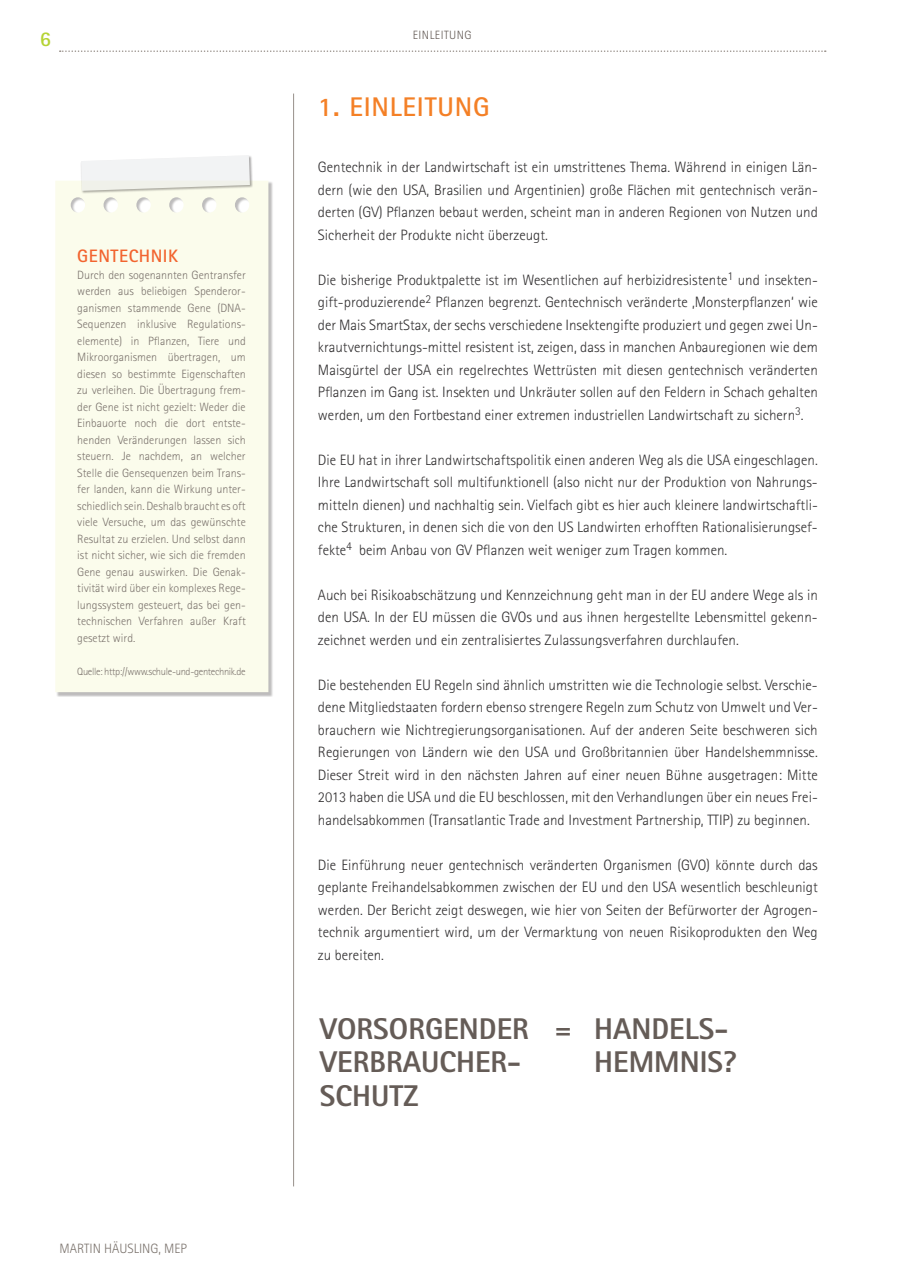
<style>
.page{position:relative;width:910px;height:1280px;background:#fff}
.page>*{position:absolute;margin:0;border:0;box-sizing:border-box;transform-origin:0 0}
.t1{font:800 30px/33.8px "Rotis Sans Serif";color:#655c57}
.t2{font:800 28.5px "Rotis Sans Serif";color:#655c57}
.t3{font:700 27px "Rotis Sans Serif";letter-spacing:.03em;color:#f48026}
.t4{font:700 21px "Rotis Sans Serif";color:#b5d334}
.t5{font:700 18px "Rotis Sans Serif";color:#f2642f}
.t6{font:300 15px/22.5px "Rotis Sans Serif";color:#312f30;text-align:justify}
.t7{font:300 13.5px "Rotis Sans Serif";color:#7b736d}
.t8{font:300 12px/16.5px "Rotis Sans Serif";color:#7b736d;text-align:justify}
.t9{font:300 12px "Rotis Sans Serif";letter-spacing:.04em;color:#655c57}
.t10{font:300 10.5px "Rotis Sans Serif";letter-spacing:-.03em;color:#7b736d}
</style>
<div class="page">
<hr style="left:293px;top:94px;width:1px;height:1092px;background:#98908a">
<svg style="left:60px;top:50px;width:766px;height:2px"></svg>
<div style="left:56px;top:182px;width:217px;height:515px;background:#231f20;opacity:.3"></div>
<div style="left:55px;top:181px;width:213px;height:511px;background:#fbfcec"></div>
<div style="left:80px;top:155px;width:173px;height:39px;background:#231f20;opacity:.75"></div>
<svg style="left:81px;top:155px;width:169px;height:36px"></svg>
<h3 class="t4" style="left:40px;top:26px;width:13px">6</h3>
<p class="t5" style="left:77px;top:245px;width:11px">GENTE</p>
<p class="t5" style="left:129px;top:245px;width:21px">CHNIK</p>
<p class="t8" style="left:77px;top:267px;width:170px">Durch den sogenannten Gentransfer werden aus beliebigen Spenderor&shy;ganismen stammende Gene (DNA-Sequenzen inklusive Regulations&shy;elemente) in Pflanzen, Tiere und Mikroorganismen übertragen, um diesen so bestimmte Eigenschaften zu verleihen. Die Übertragung frem&shy;der Gene ist nicht gezielt: Weder die Einbauorte noch die dort entste&shy;henden Veränderungen lassen sich steuern. Je nachdem, an welcher Stelle die Gensequenzen beim Trans&shy;fer landen, kann die Wirkung unter&shy;schiedlich sein. Deshalb braucht es oft viele Versuche, um das gewünschte Resultat zu erzielen. Und selbst dann ist nicht sicher, wie sich die fremden Gene genau auswirken. Die Genak&shy;tivität wird über ein komplexes Rege&shy;lungssystem gesteuert, das bei gen&shy;technischen Verfahren außer Kraft gesetzt wird.</p>
<p class="t10" style="left:77px;top:665px;width:170px">Quelle: http://www.schule-und-gentechnik.de</p>
<p class="t7" style="left:60px;top:1241px;width:129px">MARTIN HÄUSLING, MEP</p>
<p class="t9" style="left:413px;top:28px;width:60px">EINLEITUNG</p>
<h3 class="t3" style="left:318px;top:90px;width:173px">1. EINLEITUNG</h3>
<p class="t6" style="left:318px;top:156px;width:501px">Gentechnik in der Landwirtschaft ist ein umstrittenes Thema. Während in einigen Län&shy;dern (wie den USA, Brasilien und Argentinien) große Flächen mit gentechnisch verän&shy;derten (GV) Pflanzen bebaut werden, scheint man in anderen Regionen von Nutzen und Sicherheit der Produkte nicht überzeugt.</p>
<p class="t6" style="left:318px;top:268px;width:501px">Die bisherige Produktpalette ist im Wesentlichen auf herbizidresistente<sup>1</sup> und insekten&shy;gift-produzierende<sup>2</sup> Pflanzen begrenzt. Gentechnisch veränderte ‚Monsterpflanzen‘ wie der Mais SmartStax, der sechs verschiedene Insektengifte produziert und gegen zwei Un&shy;krautvernichtungs-mittel resistent ist, zeigen, dass in manchen Anbauregionen wie dem Maisgürtel der USA ein regelrechtes Wettrüsten mit diesen gentechnisch veränderten Pflanzen im Gang ist. Insekten und Unkräuter sollen auf den Feldern in Schach gehalten werden, um den Fortbestand einer extremen industriellen Landwirtschaft zu sichern<sup>3</sup>.</p>
<p class="t6" style="left:318px;top:448px;width:501px">Die EU hat in ihrer Landwirtschaftspolitik einen anderen Weg als die USA eingeschlagen.<br>Ihre Landwirtschaft soll multifunktionell (also nicht nur der Produktion von Nahrungs&shy;mitteln dienen) und nachhaltig sein. Vielfach gibt es hier auch kleinere landwirtschaftli&shy;che Strukturen, in denen sich die von den US Landwirten erhofften Rationalisierungsef&shy;fekte<sup>4</sup> beim Anbau von GV Pflanzen weit weniger zum Tragen kommen.</p>
<p class="t6" style="left:318px;top:583px;width:501px">Auch bei Risikoabschätzung und Kennzeichnung geht man in der EU andere Wege als in den USA. In der EU müssen die GVOs und aus ihnen hergestellte Lebensmittel gekenn&shy;zeichnet werden und ein zentralisiertes Zulassungsverfahren durchlaufen.</p>
<p class="t6" style="left:318px;top:673px;width:501px">Die bestehenden EU Regeln sind ähnlich umstritten wie die Technologie selbst. Verschie&shy;dene Mitgliedstaaten fordern ebenso strengere Regeln zum Schutz von Umwelt und Ver&shy;brauchern wie Nichtregierungsorganisationen. Auf der anderen Seite beschweren sich Regierungen von Ländern wie den USA und Großbritannien über Handelshemmnisse.<br>Dieser Streit wird in den nächsten Jahren auf einer neuen Bühne ausgetragen: Mitte 2013 haben die USA und die EU beschlossen, mit den Verhandlungen über ein neues Frei&shy;handelsabkommen (Transatlantic Trade and Investment Partnership, TTIP) zu beginnen.</p>
<p class="t6" style="left:318px;top:853px;width:501px">Die Einführung neuer gentechnisch veränderten Organismen (GVO) könnte durch das geplante Freihandelsabkommen zwischen der EU und den USA wesentlich beschleunigt werden. Der Bericht zeigt deswegen, wie hier von Seiten der Befürworter der Agrogen&shy;technik argumentiert wird, um der Vermarktung von neuen Risikoprodukten den Weg zu bereiten.</p>
<h1 class="t1" style="left:320px;top:1011px;width:210px">VORSORGENDER<br>VERBRAUCHER-<br>SCHUTZ</h1>
<h1 class="t1" style="left:594px;top:1011px;width:144px">HANDELS-<br>HEMMNIS?</h1>
<h2 class="t2" style="left:555px;top:1011px;width:18px">=</h2>
</div>
